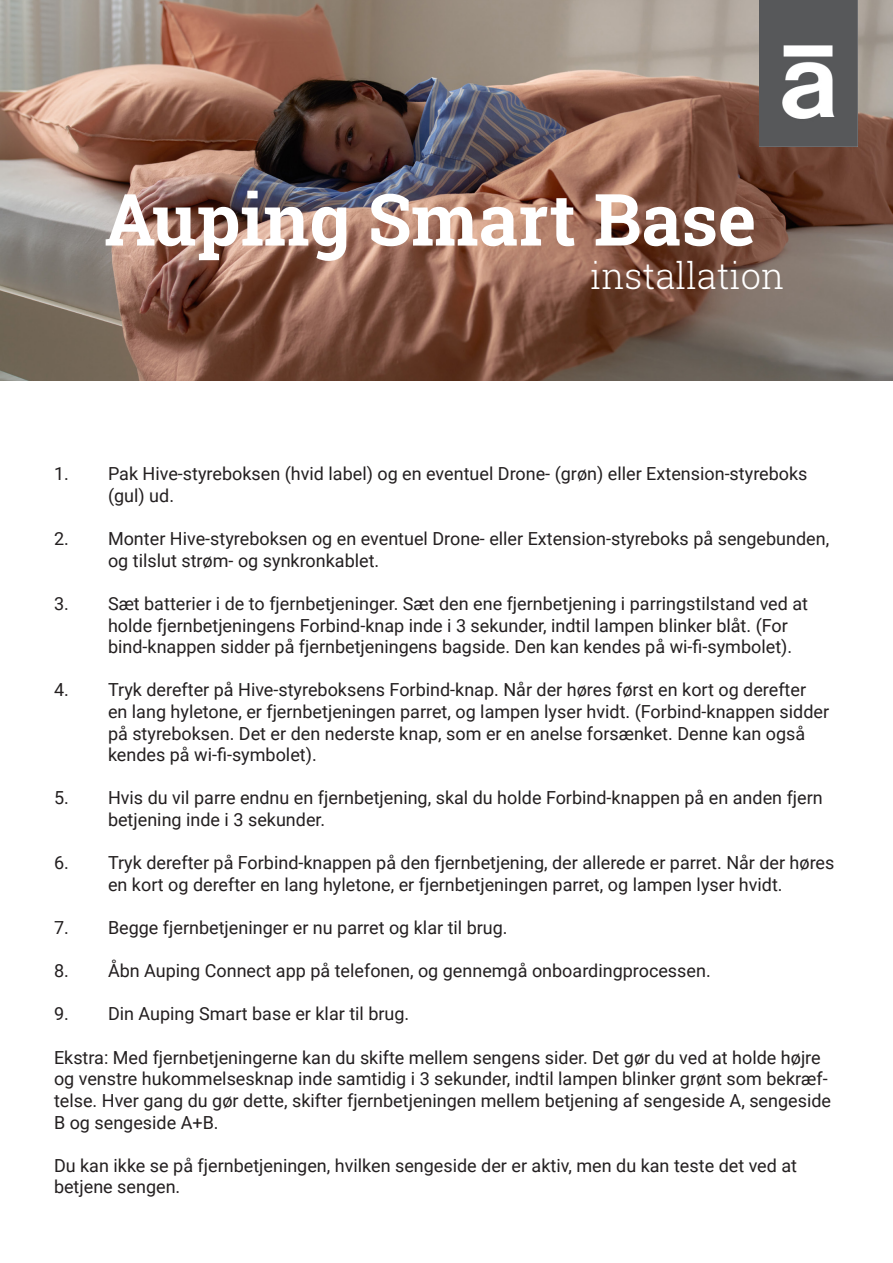
<style>
.page{position:relative;width:893px;height:1263px;background:#fff}
.page>*{position:absolute;margin:0;border:0;box-sizing:border-box;transform-origin:0 0}
.t1{font:700 72px "Roboto Slab";color:#fff}
.t2{font:300 36px "Roboto Slab";color:#fff}
.t3{font:18px/21.6px "Roboto";color:#231f20}
</style>
<div class="page">
<img style="left:0;top:0;width:893px;height:381px">
<img style="left:759px;top:0;width:98px;height:146px">
<p class="t1" style="left:104px;top:170px;width:654px">Auping Smart Base</p>
<p class="t2" style="left:590px;top:251px;width:196px">installation</p>
<p class="t3" style="left:108px;top:463px;width:701px;text-indent:-54px">1. Pak Hive-styreboksen (hvid label) og en eventuel Drone- (grøn) eller Extension-styreboks (gul) ud.</p>
<p class="t3" style="left:108px;top:527px;width:723px;text-indent:-54px">2. Monter Hive-styreboksen og en eventuel Drone- eller Extension-styreboks på sengebunden, og tilslut strøm- og synkronkablet.</p>
<p class="t3" style="left:108px;top:592px;width:701px;text-indent:-54px">3. Sæt batterier i de to fjernbetjeninger. Sæt den ene fjernbetjening i parringstilstand ved at holde fjernbetjeningens Forbind-knap inde i 3 sekunder, indtil lampen blinker blåt. (For bind-knappen sidder på fjernbetjeningens bagside. Den kan kendes på wi-fi-symbolet).</p>
<p class="t3" style="left:108px;top:679px;width:723px;text-indent:-54px">4. Tryk derefter på Hive-styreboksens Forbind-knap. Når der høres først en kort og derefter en lang hyletone, er fjernbetjeningen parret, og lampen lyser hvidt. (Forbind-knappen sidder på styreboksen. Det er den nederste knap, som er en anelse forsænket. Denne kan også kendes på wi-fi-symbolet).</p>
<p class="t3" style="left:108px;top:787px;width:716px;text-indent:-54px">5. Hvis du vil parre endnu en fjernbetjening, skal du holde Forbind-knappen på en anden fjern betjening inde i 3 sekunder.</p>
<p class="t3" style="left:54px;top:851px;width:782px;text-align:center">6. Tryk derefter på Forbind-knappen på den fjernbetjening, der allerede er parret. Når der høres en kort og derefter en lang hyletone, er fjernbetjeningen parret, og lampen lyser hvidt.</p>
<p class="t3" style="left:54px;top:916px;width:455px">7. Begge fjernbetjeninger er nu parret og klar til brug.</p>
<p class="t3" style="left:54px;top:959px;width:658px">8. Åbn Auping Connect app på telefonen, og gennemgå onboardingprocessen.</p>
<p class="t3" style="left:54px;top:1003px;width:357px">9. Din Auping Smart base er klar til brug.</p>
<p class="t3" style="left:54px;top:1046px;width:779px">Ekstra: Med fjernbetjeningerne kan du skifte mellem sengens sider. Det gør du ved at holde højre og venstre hukommelsesknap inde samtidig i 3 sekunder, indtil lampen blinker grønt som bekræf&shy;telse. Hver gang du gør dette, skifter fjernbetjeningen mellem betjening af sengeside A, sengeside B og sengeside A+B.</p>
<p class="t3" style="left:54px;top:1154px;width:745px">Du kan ikke se på fjernbetjeningen, hvilken sengeside der er aktiv, men du kan teste det ved at betjene sengen.</p>
</div>
